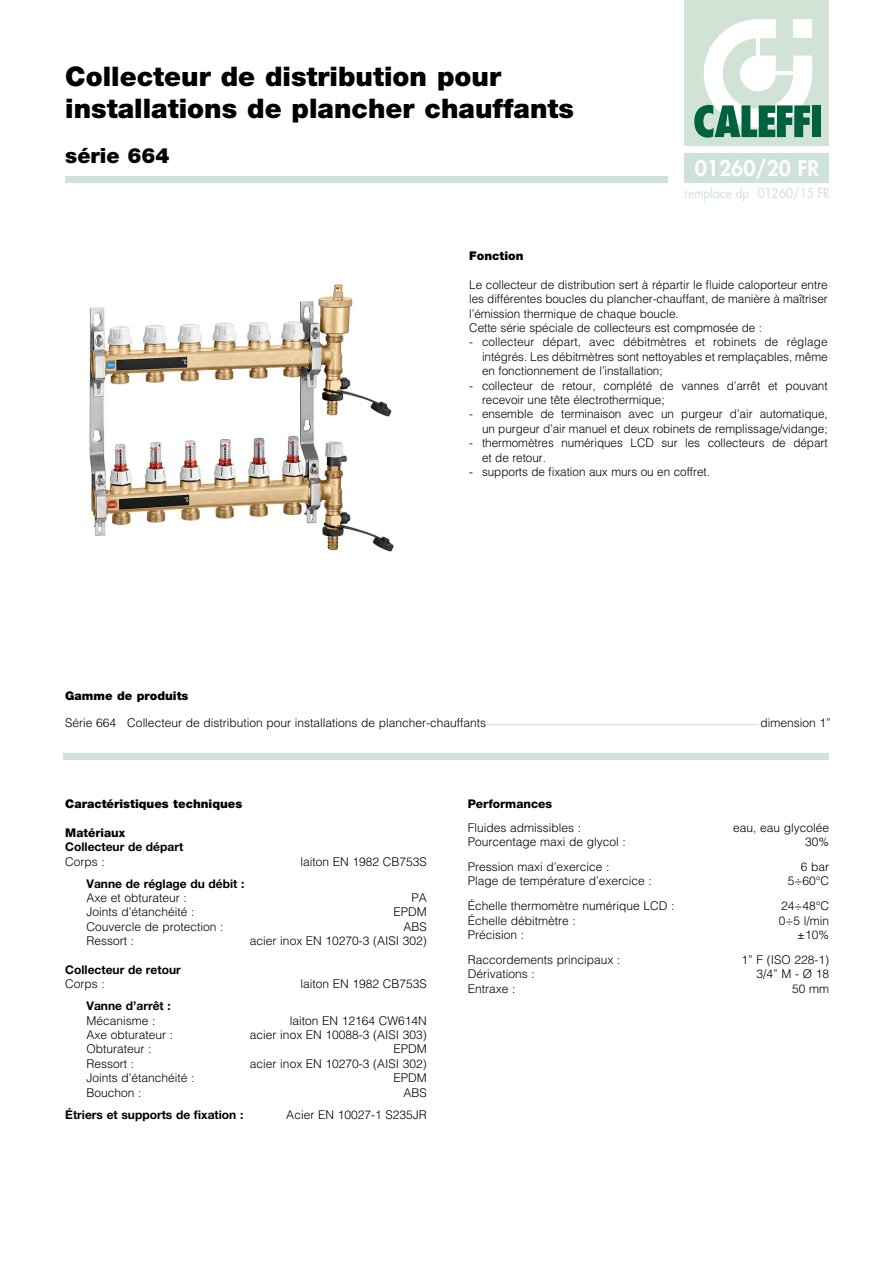
<style>
.page{position:relative;width:893px;height:1263px;background:#fff}
.page>*{position:absolute;margin:0;border:0;box-sizing:border-box;transform-origin:0 0}
.Normale{font:900 27px/32.4px "Helvetica Neue";color:#000}
.Normale-2{font:800 21px "Futura";color:#fff}
.Normale-3{font:900 21px "Helvetica Neue";color:#000}
.Normale-4{font:13.5px "Futura";color:#d0e2d9;scale:.88 1}
.Normale-5{font:300 12px/14.4px "Helvetica";color:#000;text-align:justify}
.Normale-6{font:700 12px "Helvetica Neue";color:#000}
.Normale-7{font:900 12px "Helvetica Neue";color:#000}
.Normale-8{font:800 12px "Helvetica Neue";color:#000}
.s1{color:#cfe2d8}
</style>
<div class="page">
<div style="left:685px;top:153px;width:144px;height:30px;background:#cfe2d8"></div>
<div style="left:64px;top:753px;width:765px;height:7px;background:#cfe2d8"></div>
<hr style="left:487px;top:724px;width:271px;height:1px;background:#dadada">
<div style="left:65px;top:176px;width:602px;height:7px;background:#cfe2d8"></div>
<img style="left:89px;top:284px;width:305px;height:268px">
<div style="left:685px;top:0;width:144px;height:146px;background:#d1e3d4"></div>
<svg style="left:694px;top:19px;width:118px;height:119px"></svg>
<div style="left:812px;top:105px;width:9px;height:32px;background:#00613e"></div>
<p class="Normale" style="left:65px;top:60px;width:510px">Collecteur de distribution pour installations de plancher chauffants</p>
<p class="Normale-3" style="left:65px;top:143px;width:106px">série 664</p>
<p class="Normale-2" style="left:695px;top:154px;width:126px">01260/20 FR</p>
<p class="Normale-4" style="left:684px;top:183px;width:167px">remplace dp <span class="s1">01260/15 FR</span></p>
<p class="Normale-7" style="left:469px;top:249px;width:56px">Fonction</p>
<p class="Normale-5" style="left:469px;top:277px;width:360px">Le collecteur de distribution sert à répartir le fluide caloporteur entre les différentes boucles du plancher-chauffant, de manière à maîtriser l’émission thermique de chaque boucle.</p>
<p class="Normale-5" style="left:469px;top:320px;width:294px">Cette série spéciale de collecteurs est compmosée de :</p>
<p class="Normale-5" style="left:482px;top:335px;width:347px;text-indent:-13px">- collecteur départ, avec débitmètres et robinets de réglage intégrés. Les débitmètres sont nettoyables et remplaçables, même en fonctionnement de l’installation;</p>
<p class="Normale-5" style="left:482px;top:378px;width:347px;text-indent:-13px">- collecteur de retour, complété de vannes d’arrêt et pouvant recevoir une tête électrothermique;</p>
<p class="Normale-5" style="left:469px;top:407px;width:360px;text-align:right">- ensemble de terminaison avec un purgeur d’air automatique, un purgeur d’air manuel et deux robinets de remplissage/vidange;</p>
<p class="Normale-5" style="left:482px;top:435px;width:347px;text-indent:-13px">- thermomètres numériques LCD sur les collecteurs de départ et de retour.</p>
<p class="Normale-5" style="left:469px;top:464px;width:242px">- supports de fixation aux murs ou en coffret.</p>
<p class="Normale-7" style="left:65px;top:688px;width:125px">Gamme de produits</p>
<p class="Normale-5" style="left:65px;top:715px;width:422px">Série 664 Collecteur de distribution pour installations de plancher-chauffants</p>
<p class="Normale-5" style="left:760px;top:715px;width:72px">dimension 1”</p>
<p class="Normale-7" style="left:65px;top:797px;width:179px">Caractéristiques techniques</p>
<p class="Normale-8" style="left:65px;top:825px;width:62px">Matériaux</p>
<p class="Normale-6" style="left:65px;top:839px;width:119px">Collecteur de départ</p>
<p class="Normale-5" style="left:65px;top:854px;width:41px">Corps :</p>
<p class="Normale-5" style="left:300px;top:854px;width:128px">laiton EN 1982 CB753S</p>
<p class="Normale-6" style="left:87px;top:876px;width:159px">Vanne de réglage du débit :</p>
<p class="Normale-5" style="left:87px;top:890px;width:102px">Axe et obturateur :</p>
<p class="Normale-5" style="left:411px;top:890px;width:17px">PA</p>
<p class="Normale-5" style="left:87px;top:904px;width:110px">Joints d’étanchéité :</p>
<p class="Normale-5" style="left:393px;top:904px;width:35px">EPDM</p>
<p class="Normale-5" style="left:87px;top:919px;width:139px">Couvercle de protection :</p>
<p class="Normale-5" style="left:403px;top:919px;width:25px">ABS</p>
<p class="Normale-5" style="left:87px;top:933px;width:49px">Ressort :</p>
<p class="Normale-5" style="left:250px;top:933px;width:178px">acier inox EN 10270-3 (AISI 302)</p>
<p class="Normale-6" style="left:65px;top:962px;width:117px">Collecteur de retour</p>
<p class="Normale-5" style="left:65px;top:976px;width:41px">Corps :</p>
<p class="Normale-5" style="left:300px;top:976px;width:128px">laiton EN 1982 CB753S</p>
<p class="Normale-6" style="left:87px;top:998px;width:86px">Vanne d’arrêt :</p>
<p class="Normale-5" style="left:87px;top:1013px;width:71px">Mécanisme :</p>
<p class="Normale-5" style="left:290px;top:1013px;width:139px">laiton EN 12164 CW614N</p>
<p class="Normale-5" style="left:87px;top:1027px;width:88px">Axe obturateur :</p>
<p class="Normale-5" style="left:250px;top:1027px;width:178px">acier inox EN 10088-3 (AISI 303)</p>
<p class="Normale-5" style="left:87px;top:1042px;width:67px">Obturateur :</p>
<p class="Normale-5" style="left:393px;top:1042px;width:35px">EPDM</p>
<p class="Normale-5" style="left:87px;top:1056px;width:49px">Ressort :</p>
<p class="Normale-5" style="left:250px;top:1056px;width:178px">acier inox EN 10270-3 (AISI 302)</p>
<p class="Normale-5" style="left:87px;top:1070px;width:110px">Joints d’étanchéité :</p>
<p class="Normale-5" style="left:393px;top:1070px;width:35px">EPDM</p>
<p class="Normale-5" style="left:87px;top:1085px;width:57px">Bouchon :</p>
<p class="Normale-5" style="left:403px;top:1085px;width:25px">ABS</p>
<p class="Normale-6" style="left:65px;top:1107px;width:180px">Étriers et supports de fixation :</p>
<p class="Normale-5" style="left:286px;top:1107px;width:142px">Acier EN 10027-1 S235JR</p>
<p class="Normale-8" style="left:468px;top:797px;width:86px">Performances</p>
<p class="Normale-5" style="left:468px;top:820px;width:115px">Fluides admissibles :</p>
<p class="Normale-5" style="left:733px;top:820px;width:98px">eau, eau glycolée</p>
<p class="Normale-5" style="left:468px;top:834px;width:160px">Pourcentage maxi de glycol :</p>
<p class="Normale-5" style="left:805px;top:834px;width:26px">30%</p>
<p class="Normale-5" style="left:468px;top:859px;width:143px">Pression maxi d’exercice :</p>
<p class="Normale-5" style="left:801px;top:859px;width:30px">6 bar</p>
<p class="Normale-5" style="left:468px;top:873px;width:186px">Plage de température d’exercice :</p>
<p class="Normale-5" style="left:788px;top:873px;width:43px">5÷60°C</p>
<p class="Normale-5" style="left:468px;top:898px;width:208px">Échelle thermomètre numérique LCD :</p>
<p class="Normale-5" style="left:781px;top:898px;width:50px">24÷48°C</p>
<p class="Normale-5" style="left:468px;top:913px;width:110px">Échelle débitmètre :</p>
<p class="Normale-5" style="left:779px;top:913px;width:52px">0÷5 l/min</p>
<p class="Normale-5" style="left:468px;top:927px;width:58px">Précision :</p>
<p class="Normale-5" style="left:797px;top:927px;width:33px">±10%</p>
<p class="Normale-5" style="left:468px;top:952px;width:154px">Raccordements principaux :</p>
<p class="Normale-5" style="left:741px;top:952px;width:89px">1” F (ISO 228-1)</p>
<p class="Normale-5" style="left:468px;top:966px;width:69px">Dérivations :</p>
<p class="Normale-5" style="left:756px;top:966px;width:74px">3/4” M - Ø 18</p>
<p class="Normale-5" style="left:468px;top:981px;width:49px">Entraxe :</p>
<p class="Normale-5" style="left:792px;top:981px;width:39px">50 mm</p>
</div>
